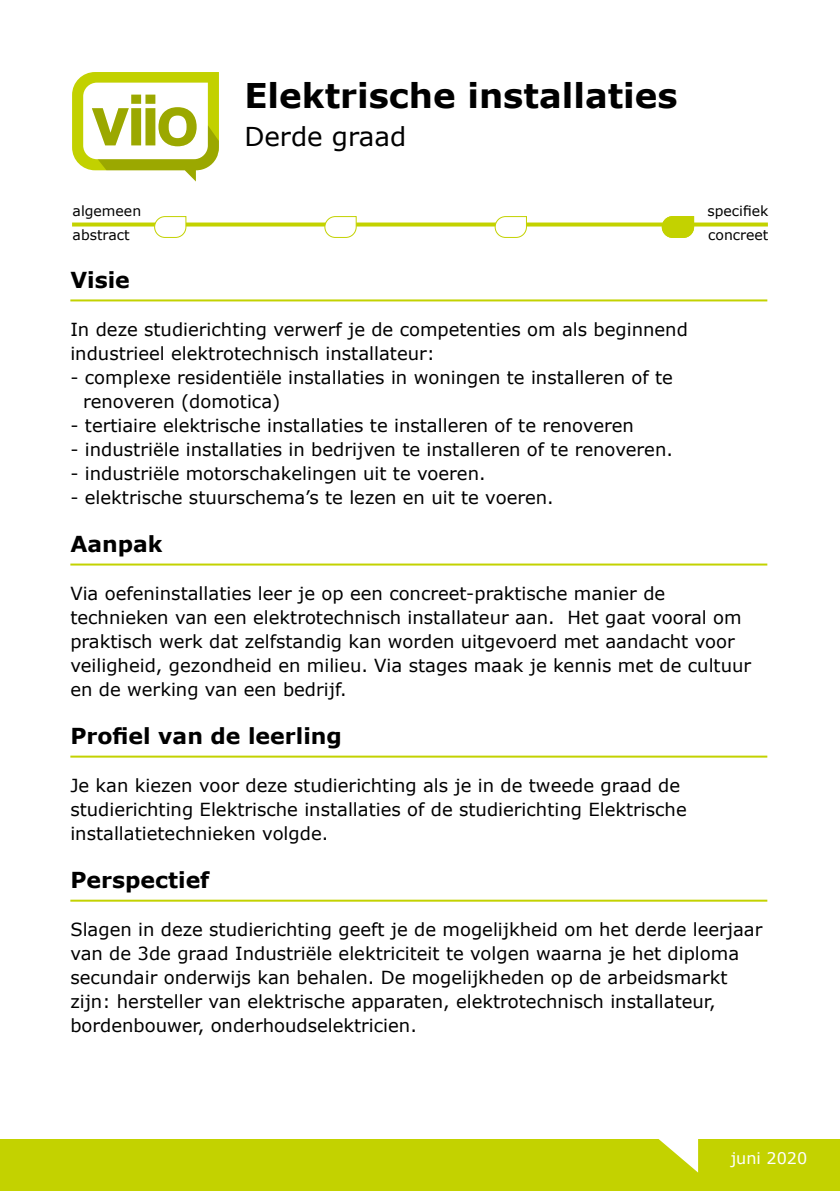
<style>
.page{position:relative;width:840px;height:1191px;background:#fff}
.page>*{position:absolute;margin:0;border:0;box-sizing:border-box;transform-origin:0 0}
.t1{font:700 34px "Verdana";color:#000}
.t2{font:26px "Verdana";color:#000}
.t3{font:700 22px "Verdana";color:#000}
.t4{font:18px/24px "Verdana";color:#000}
.t5{font:16px "Verdana";color:#fff}
.t6{font:14px "Verdana";color:#000}
</style>
<div class="page">
<svg style="left:72px;top:72px;width:146px;height:109px"></svg>
<div style="left:0;top:1139px;width:839px;height:52px;background:#c3d200"></div>
<svg style="left:658px;top:1139px;width:39px;height:33px"></svg>
<svg style="left:72px;top:222px;width:695px;height:4px;background:#cad721"></svg>
<svg style="left:494px;top:216px;width:33px;height:22px"></svg>
<svg style="left:324px;top:216px;width:33px;height:22px"></svg>
<svg style="left:153px;top:216px;width:34px;height:22px"></svg>
<hr style="left:70px;top:299px;width:696px;height:2px;background:#c3d200">
<hr style="left:70px;top:563px;width:696px;height:2px;background:#c3d200">
<hr style="left:70px;top:755px;width:696px;height:2px;background:#c3d200">
<hr style="left:70px;top:899px;width:696px;height:2px;background:#c3d200">
<svg style="left:661px;top:216px;width:33px;height:22px"></svg>
<h1 class="t1" style="left:244px;top:72px;width:434px">Elektrische installaties</h1>
<h2 class="t2" style="left:244px;top:118px;width:163px">Derde graad</h2>
<p class="t6" style="left:73px;top:201px;width:70px">algemeen</p>
<p class="t6" style="left:707px;top:201px;width:62px">specifiek</p>
<p class="t6" style="left:73px;top:225px;width:58px">abstract</p>
<p class="t6" style="left:708px;top:225px;width:62px">concreet</p>
<p class="t3" style="left:70px;top:264px;width:61px">Visie</p>
<p class="t4" style="left:70px;top:317px;width:618px">In deze studierichting verwerf je de competenties om als beginnend industrieel elektrotechnisch installateur:</p>
<p class="t4" style="left:83px;top:365px;width:591px;text-indent:-13px">- complexe residentiële installaties in woningen te installeren of te renoveren (domotica)</p>
<p class="t4" style="left:70px;top:413px;width:565px">- tertiaire elektrische installaties te installeren of te renoveren</p>
<p class="t4" style="left:70px;top:437px;width:603px">- industriële installaties in bedrijven te installeren of te renoveren.</p>
<p class="t4" style="left:70px;top:461px;width:416px">- industriële motorschakelingen uit te voeren.</p>
<p class="t4" style="left:70px;top:485px;width:484px">- elektrische stuurschema’s te lezen en uit te voeren.</p>
<p class="t3" style="left:70px;top:528px;width:94px">Aanpak</p>
<p class="t4" style="left:70px;top:581px;width:682px">Via oefeninstallaties leer je op een concreet-praktische manier de technieken van een elektrotechnisch installateur aan. Het gaat vooral om praktisch werk dat zelfstandig kan worden uitgevoerd met aandacht voor veiligheid, gezondheid en milieu. Via stages maak je kennis met de cultuur en de werking van een bedrijf.</p>
<p class="t3" style="left:70px;top:720px;width:273px">Profiel van de leerling</p>
<p class="t4" style="left:70px;top:773px;width:617px">Je kan kiezen voor deze studierichting als je in de tweede graad de studierichting Elektrische installaties of de studierichting Elektrische installatietechnieken volgde.</p>
<p class="t3" style="left:70px;top:864px;width:141px">Perspectief</p>
<p class="t4" style="left:70px;top:917px;width:693px">Slagen in deze studierichting geeft je de mogelijkheid om het derde leerjaar van de 3de graad Industriële elektriciteit te volgen waarna je het diploma secundair onderwijs kan behalen. De mogelijkheden op de arbeidsmarkt zijn: hersteller van elektrische apparaten, elektrotechnisch installateur, bordenbouwer, onderhoudselektricien.</p>
<p class="t5" style="left:730px;top:1147px;width:78px">juni 2020</p>
</div>
